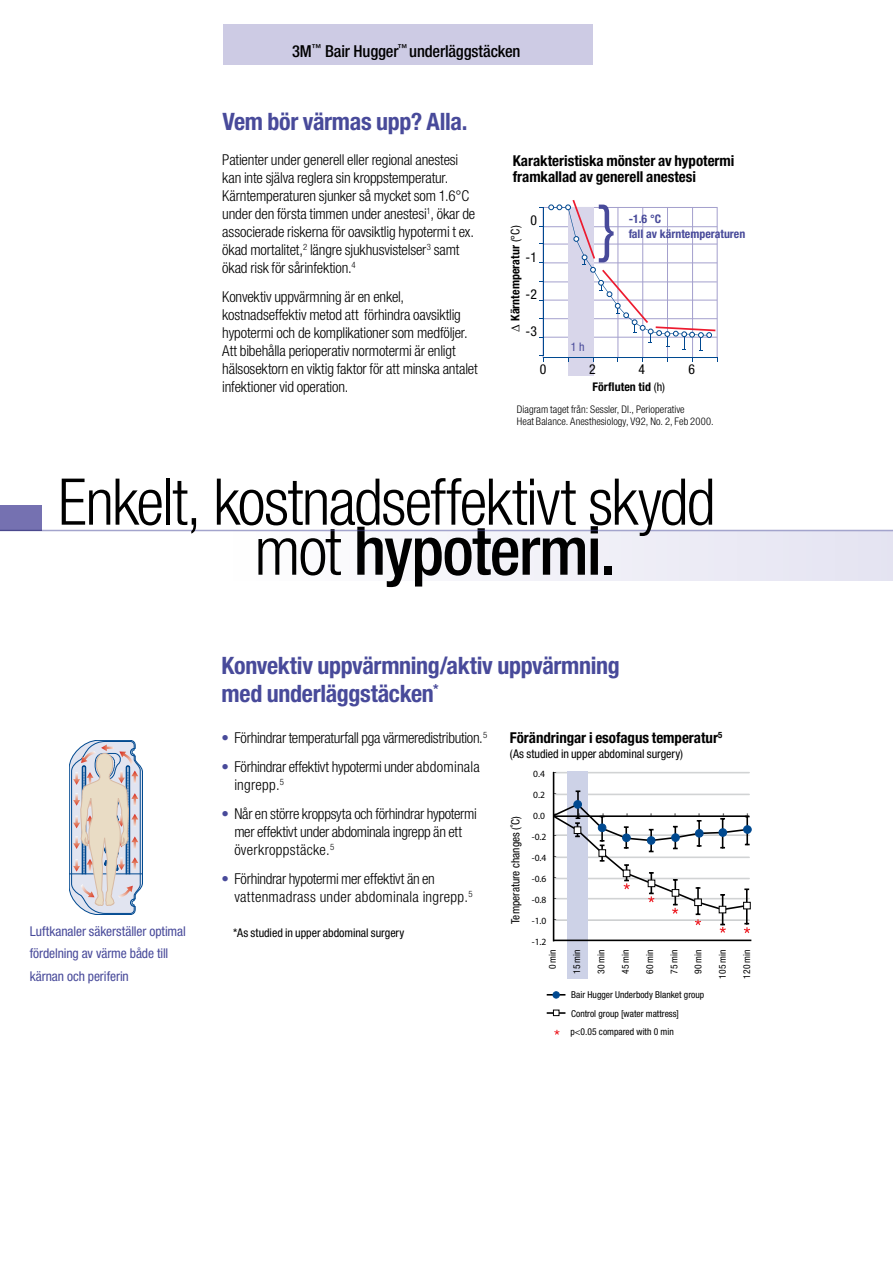
<style>
.page{position:relative;width:893px;height:1263px;background:#fff}
.page>*{position:absolute;margin:0;border:0;box-sizing:border-box;transform-origin:0 0}
.t1{font:500 condensed 67.2px "Helvetica Neue LT Std";letter-spacing:-.02em;color:#000}
.t2{font:300 condensed 64.5px "Helvetica Neue LT Std";letter-spacing:-.025em;color:#000}
.t3{font:condensed 64.5px "Helvetica Neue LT Std";color:#484a9a;scale:.9 1}
.t4{font:700 condensed 24px/27.9px "Helvetica Neue LT Std";letter-spacing:-.015em;color:#484a9a}
.t5{font:500 condensed 16.5px "Helvetica Neue LT Std";letter-spacing:-.01em;color:#000}
.t6{font:300 condensed 15px/18px "Helvetica Neue LT Std";letter-spacing:-.01em;color:#000}
.t7{font:700 condensed 15px/16.5px "Helvetica Neue LT Std";letter-spacing:-.005em;color:#000}
.t8{font:300 condensed 15px/18px "Helvetica Neue LT Std";letter-spacing:.015em;color:#000}
.t9{font:condensed 13.65px "Helvetica Neue LT Std";color:#000}
.t10{font:condensed 13.5px/22.5px "Helvetica Neue LT Std";letter-spacing:-.005em;color:#484a9a}
.t11{font:condensed 12px "Helvetica Neue LT Std";letter-spacing:-.005em;color:#000}
.t12{font:700 condensed 12px "Helvetica Neue LT Std";letter-spacing:.005em;color:#000}
.t13{font:700 condensed 11.85px/14.2px "Helvetica Neue LT Std";color:#484a9a}
.t14{font:condensed 11.85px "Helvetica Neue LT Std";color:#484a9a}
.t15{font:condensed 11.4px "Helvetica Neue";color:#000}
.t16{font:900 10.95px/24px "Helvetica Neue LT Pro";color:#000;text-align:justify;scale:.87 1}
.t17{font:300 condensed 10.5px/12px "Helvetica Neue LT Std";letter-spacing:.005em;color:#000}
.t18{font:condensed 9.6px/18.9px "Helvetica Neue";color:#000}
.t19{font:9.6px/21px "Helvetica Neue LT Pro";color:#000}
.t20{font:900 9.6px/21px "Helvetica Neue LT Pro";color:#000;text-align:justify}
.s1{font-family:"Times New Roman";font-weight:400;font-stretch:normal}
.s2{font-weight:400}
.s3{font-weight:300}
.s4{color:#484a9a}
</style>
<div class="page">
<div style="left:223px;top:24px;width:369px;height:40px;background:#cdcbe4"></div>
<div style="left:226px;top:531px;width:667px;height:50px;background:linear-gradient(to right,#fff,#e4e3f1)"></div>
<div style="left:568px;top:207px;width:25px;height:168px;background:#d8d6ea"></div>
<svg style="left:539px;top:200px;width:179px;height:161px"></svg>
<svg style="left:69px;top:740px;width:74px;height:175px;background:#cac9ce"></svg>
<hr style="left:555px;top:794px;width:194px;height:1px;background:#d1d3d4">
<hr style="left:555px;top:772px;width:194px;height:1px;background:#d1d3d4">
<div style="left:567px;top:771px;width:20px;height:207px;background:#cdd2e7"></div>
<hr style="left:553px;top:772px;width:1px;height:169px;background:#000">
<hr style="left:577px;top:791px;width:2px;height:28px;background:#000">
<div style="left:743px;top:902px;width:8px;height:7px;background:#363636"></div>
<div style="left:573px;top:800px;width:9px;height:9px;border:1px solid #004990;border-radius:50%"></div>
<svg style="left:552px;top:802px;width:198px;height:131px"></svg>
<div style="left:744px;top:826px;width:7px;height:7px;background:#004990;border-radius:50%"></div>
<div style="left:743px;top:825px;width:9px;height:9px;border:1px solid #004990;border-radius:50%"></div>
<hr style="left:553px;top:939px;width:198px;height:2px;background:#000">
<svg style="left:554px;top:1030px;width:5px;height:5px"></svg>
<svg style="left:547px;top:992px;width:18px;height:6px"></svg>
<div style="left:553px;top:991px;width:7px;height:7px;border:1px solid #004990;border-radius:50%"></div>
<svg style="left:547px;top:1010px;width:18px;height:6px"></svg>
<hr style="left:0;top:530px;width:893px;height:1px;background:#484a9a">
<div style="left:0;top:505px;width:42px;height:26px;background:#7571b1"></div>
<p class="t5" style="left:292px;top:41px;width:230px">3M<sup>™</sup> Bair Hugger<sup>™</sup> underläggstäcken</p>
<h3 class="t4" style="left:222px;top:107px;width:246px">Vem bör värmas upp? Alla.</h3>
<p class="t6" style="left:222px;top:150px;width:254px">Patienter under generell eller regional anestesi kan inte själva reglera sin kroppstemperatur.<br>Kärntemperaturen sjunker så mycket som 1.6°C under den första timmen under anestesi<sup>1</sup>, ökar de associerade riskerna för oavsiktlig hypotermi t ex. ökad mortalitet,<sup>2</sup> längre sjukhusvistelser<sup>3</sup> samt ökad risk för sårinfektion.<sup>4</sup></p>
<p class="t6" style="left:222px;top:287px;width:257px">Konvektiv uppvärmning är en enkel, kostnadseffektiv metod att förhindra oavsiktlig hypotermi och de komplikationer som medföljer.<br>Att bibehålla perioperativ normotermi är enligt hälsosektorn en viktig faktor för att minska antalet infektioner vid operation.</p>
<p class="t7" style="left:513px;top:152px;width:223px">Karakteristiska mönster av hypotermi framkallad av generell anestesi</p>
<p class="t9" style="left:530px;top:212px;width:8px">0</p>
<p class="t9" style="left:526px;top:249px;width:13px">-1</p>
<p class="t9" style="left:526px;top:286px;width:13px">-2</p>
<p class="t9" style="left:526px;top:323px;width:13px">-3</p>
<p class="t12" style="left:508px;top:331px;width:107px;rotate:-90deg"><span class="s1">Δ</span> Kärntemperatur <span class="s2">(°C)</span></p>
<h2 class="t3" style="left:599px;top:190px;width:18px">}</h2>
<p class="t13" style="left:629px;top:212px;width:118px">-1.6 °C<br>fall av kärntemperaturen</p>
<p class="t14" style="left:571px;top:340px;width:16px">1 h</p>
<p class="t9" style="left:540px;top:361px;width:8px">0</p>
<p class="t9" style="left:589px;top:361px;width:8px">2</p>
<p class="t9" style="left:638px;top:361px;width:8px">4</p>
<p class="t9" style="left:688px;top:361px;width:8px">6</p>
<p class="t12" style="left:592px;top:379px;width:74px">Förfluten tid <span class="s2">(h)</span></p>
<p class="t17" style="left:517px;top:403px;width:198px">Diagram taget från: Sessler, DI., Perioperative<br>Heat Balance. Anesthesiology, V92, No. 2, Feb 2000.</p>
<h2 class="t2" style="left:58px;top:465px;width:659px">Enkelt, kostnadseffektivt skydd</h2>
<h1 class="t1" style="left:254px;top:511px;width:363px"><span class="s3">mot</span> hypotermi.</h1>
<p class="t10" style="left:30px;top:919px;width:158px">Luftkanaler säkerställer optimal fördelning av värme både till kärnan och periferin</p>
<h3 class="t4" style="left:222px;top:651px;width:400px">Konvektiv uppvärmning/aktiv uppvärmning med underläggstäcken<sup>*</sup></h3>
<p class="t6" style="left:222px;top:729px;width:267px"><span class="s4">•</span> Förhindrar temperaturfall pga värmeredistribution.<sup>5</sup></p>
<p class="t6" style="left:234px;top:758px;width:247px;text-indent:-13px"><span class="s4">•</span> Förhindrar effektivt hypotermi under abdominala ingrepp.<sup>5</sup></p>
<p class="t6" style="left:234px;top:804px;width:244px;text-indent:-13px"><span class="s4">•</span> Når en större kroppsyta och förhindrar hypotermi mer effektivt under abdominala ingrepp än ett överkroppstäcke.<sup>5</sup></p>
<p class="t8" style="left:234px;top:869px;width:240px;text-indent:-13px"><span class="s4">•</span> Förhindrar hypotermi mer effektivt än en vattenmadrass under abdominala ingrepp.<sup>5</sup></p>
<p class="t11" style="left:233px;top:926px;width:173px">*As studied in upper abdominal surgery</p>
<p class="t7" style="left:510px;top:729px;width:214px">Förändringar i esofagus temperatur<sup>5</sup></p>
<p class="t11" style="left:510px;top:747px;width:175px">(As studied in upper abdominal surgery)</p>
<p class="t15" style="left:509px;top:924px;width:110px;rotate:-90deg">Temperature changes (˚C)</p>
<p class="t19" style="left:532px;top:763px;width:16px">0.4<br>0.2<br>0.0 -0.2 -0.4 -0.6 -0.8 -1.0 -1.2</p>
<p class="t20" style="left:553px;top:761px;width:4px">- - - - - - - -</p>
<p class="t16" style="left:542px;top:816px;width:5px;rotate:-90deg">- - - - - - - - -</p>
<p class="t18" style="left:543px;top:969px;width:22px;rotate:-90deg">0 min</p>
<p class="t18" style="left:567px;top:974px;width:26px;rotate:-90deg">15 min</p>
<p class="t18" style="left:591px;top:974px;width:26px;rotate:-90deg">30 min</p>
<p class="t18" style="left:616px;top:974px;width:26px;rotate:-90deg">45 min</p>
<p class="t18" style="left:640px;top:974px;width:26px;rotate:-90deg">60 min</p>
<p class="t18" style="left:664px;top:974px;width:26px;rotate:-90deg">75 min</p>
<p class="t18" style="left:689px;top:974px;width:26px;rotate:-90deg">90 min</p>
<p class="t18" style="left:713px;top:978px;width:31px;rotate:-90deg">105 min</p>
<p class="t18" style="left:737px;top:978px;width:31px;rotate:-90deg">120 min</p>
<p class="t18" style="left:571px;top:985px;width:135px">Bair Hugger Underbody Blanket group<br>Control group [water mattress]</p>
<p class="t18" style="left:570px;top:1022px;width:105px">p&lt;0.05 compared with 0 min</p>
</div>
